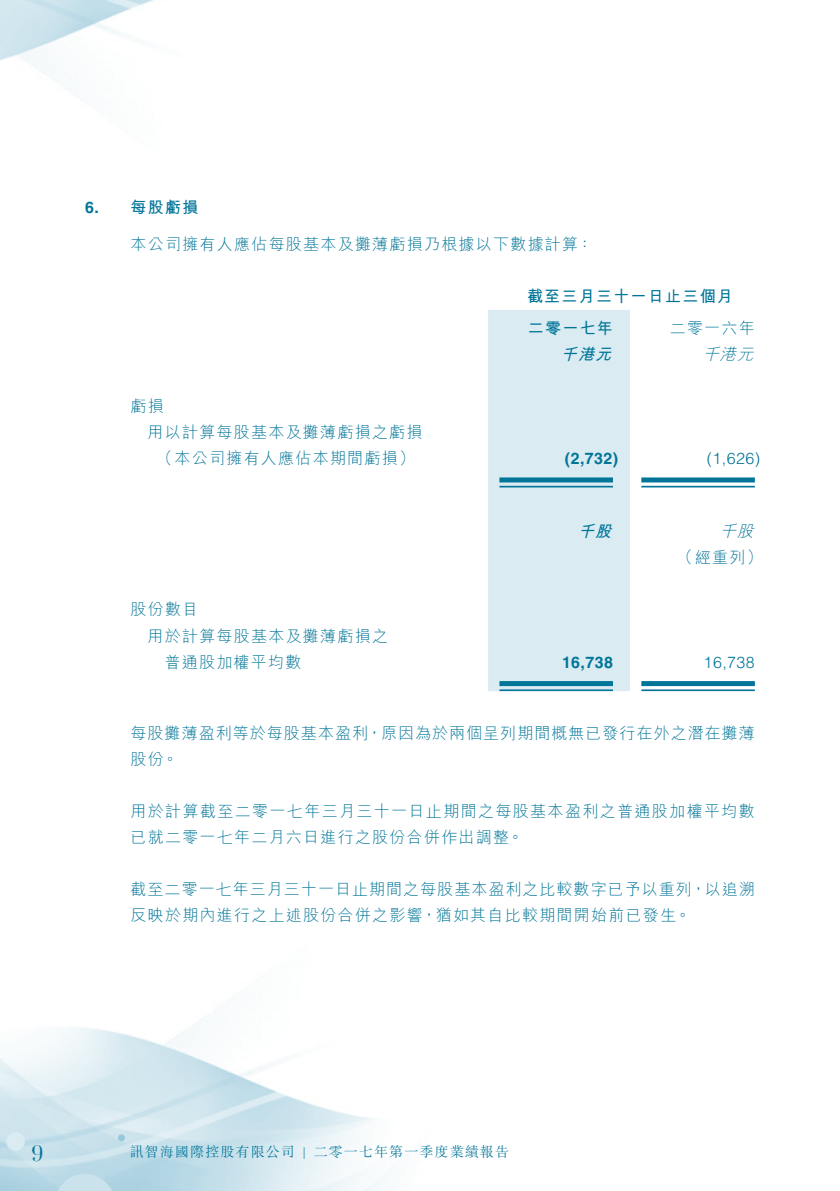
<style>
.page{position:relative;width:840px;height:1191px;background:#fff}
.page>*{position:absolute;margin:0;border:0;box-sizing:border-box;transform-origin:0 0}
.t1{font:22px "Didot LT Std";color:#007598}
.Body_Text{font:300 16px/26px "M Hei HK";letter-spacing:.08em;color:#007598}
.Body_Text-2{font:700 16px "M Hei HK";letter-spacing:.08em;color:#007598}
.Body_Text-3{font:300 16px "Helvetica LT Std";letter-spacing:.03em;color:#007598}
.Body_Text-4{font:700 16px "Helvetica LT Std";letter-spacing:.03em;color:#007598}
.Body_Text-5{font:italic 300 16px "M Hei HK";color:#007598}
.Body_Text-6{font:italic 700 16px "M Hei HK";color:#007598}
.Heading_1{font:700 16px "M Hei HK";color:#007598}
.Heading_1-2{font:700 16px "Helvetica LT Std";color:#007598}
.t2{font:300 14px "M Sung HK";letter-spacing:.08em;color:#007598}
</style>
<div class="page">
<img style="left:0;top:0;width:154px;height:103px">
<div style="left:6px;top:1132px;width:19px;height:18px;background:#daebf2;border-radius:50%"></div>
<svg style="left:55px;top:1173px;width:60px;height:18px"></svg>
<div style="left:118px;top:1134px;width:7px;height:7px;background:#98c8da;border-radius:50%"></div>
<div style="left:488px;top:310px;width:141px;height:381px;background:#daebf2"></div>
<div style="left:499px;top:477px;width:113px;height:5px;background:#007598"></div>
<hr style="left:499px;top:486px;width:113px;height:1px;background:#007598">
<div style="left:641px;top:477px;width:113px;height:5px;background:#007598"></div>
<hr style="left:641px;top:486px;width:113px;height:1px;background:#007598">
<div style="left:499px;top:681px;width:113px;height:5px;background:#007598"></div>
<hr style="left:499px;top:689px;width:113px;height:2px;background:#007598">
<div style="left:641px;top:681px;width:113px;height:5px;background:#007598"></div>
<hr style="left:641px;top:689px;width:113px;height:2px;background:#007598">
<p class="Heading_1-2" style="left:85px;top:197px;width:15px">6.</p>
<p class="Heading_1" style="left:130px;top:195px;width:69px">每股虧損</p>
<p class="Body_Text" style="left:130px;top:231px;width:463px">本公司擁有人應佔每股基本及攤薄虧損乃根據以下數據計算：</p>
<p class="Body_Text-2" style="left:526px;top:285px;width:207px">截至三月三十一日止三個月</p>
<p class="Body_Text" style="left:669px;top:315px;width:86px">二零一六年</p>
<p class="Body_Text-2" style="left:527px;top:316px;width:86px">二零一七年</p>
<p class="Body_Text" style="left:130px;top:393px;width:35px">虧損</p>
<p class="Body_Text" style="left:147px;top:419px;width:276px">用以計算每股基本及攤薄虧損之虧損</p>
<p class="Body_Text" style="left:156px;top:445px;width:260px">（本公司擁有人應佔本期間虧損(</p>
<p class="Body_Text" style="left:130px;top:596px;width:69px">股份數目</p>
<p class="Body_Text" style="left:147px;top:622px;width:242px">用於計算每股基本及攤薄虧損之</p>
<p class="Body_Text" style="left:164px;top:648px;width:138px">普通股加權平均數</p>
<p class="Body_Text-6" style="left:560px;top:342px;width:57px">千港元</p>
<p class="Body_Text-5" style="left:702px;top:346px;width:56px">千港元</p>
<p class="Body_Text-4" style="left:564px;top:448px;width:55px">)2,732(</p>
<p class="Body_Text-3" style="left:706px;top:448px;width:55px">)1,626(</p>
<p class="Body_Text-6" style="left:577px;top:520px;width:40px">千股</p>
<p class="Body_Text-5" style="left:719px;top:523px;width:39px">千股</p>
<p class="Body_Text" style="left:676px;top:544px;width:87px">（經重列(</p>
<p class="Body_Text-4" style="left:562px;top:652px;width:52px">16,738</p>
<p class="Body_Text-3" style="left:703px;top:652px;width:53px">16,738</p>
<p class="Body_Text" style="left:130px;top:720px;width:625px">每股攤薄盈利等於每股基本盈利，原因為於兩個呈列期間概無已發行在外之潛在攤薄股份。</p>
<p class="Body_Text" style="left:130px;top:798px;width:625px">用於計算截至二零一七年三月三十一日止期間之每股基本盈利之普通股加權平均數已就二零一七年二月六日進行之股份合併作出調整。</p>
<p class="Body_Text" style="left:130px;top:876px;width:625px">截至二零一七年三月三十一日止期間之每股基本盈利之比較數字已予以重列，以追溯反映於期內進行之上述股份合併之影響，猶如其自比較期間開始前已發生。</p>
<h1 class="t1" style="left:32px;top:1139px;width:13px">9</h1>
<p class="t2" style="left:130px;top:1142px;width:380px">訊智海國際控股有限公司 | 二零一七年第一季度業績報告</p>
</div>
